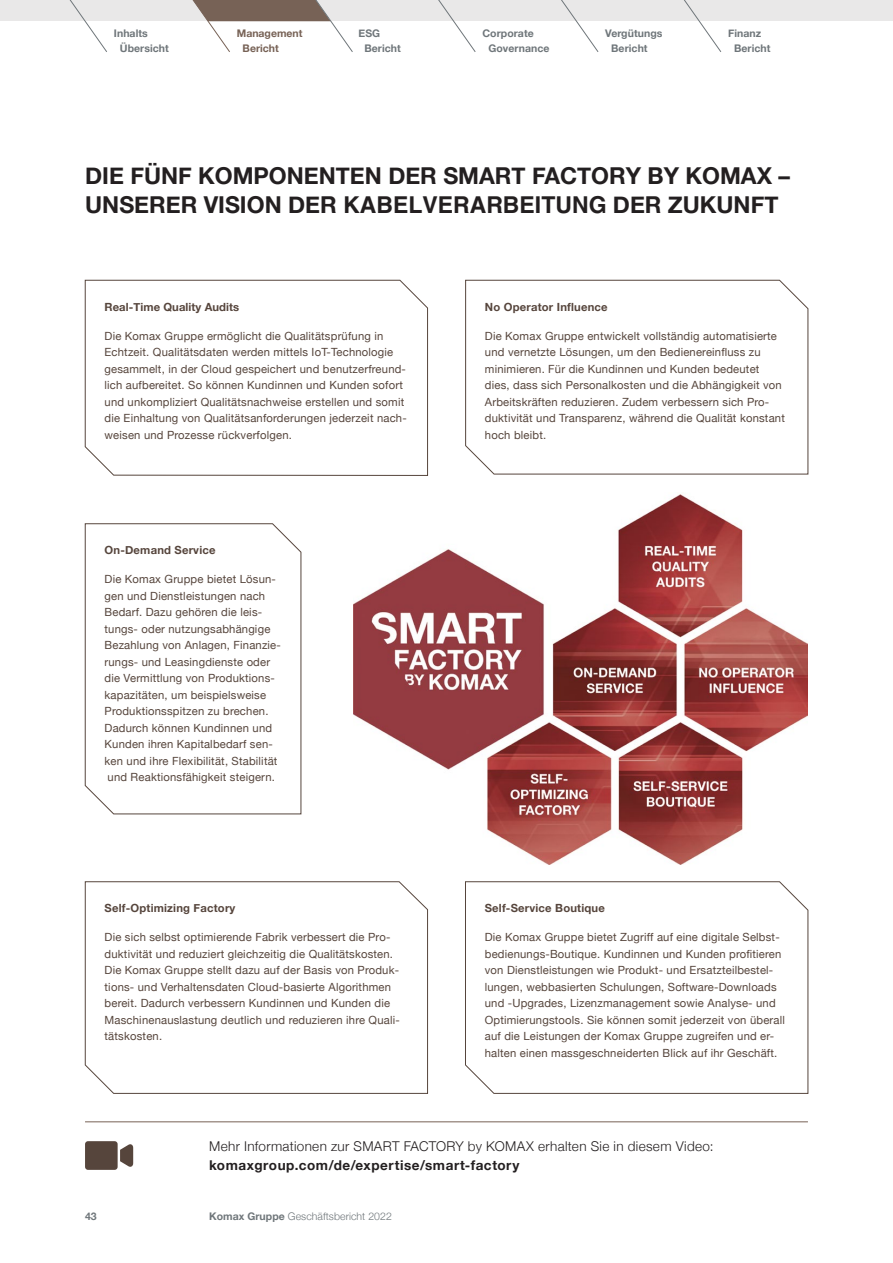
<style>
.page{position:relative;width:893px;height:1263px;background:#fff}
.page>*{position:absolute;margin:0;border:0;box-sizing:border-box;transform-origin:0 0}
.t1{font:700 23.25px/28.7px "Helvetica Neue";color:#231f20}
.t2{font:300 13.5px "Helvetica Neue";letter-spacing:.025em;color:#231f20}
.t3{font:700 13.5px "Helvetica Neue";letter-spacing:.04em;color:#231f20}
.t4{font:11.25px/16.5px "Helvetica Neue";letter-spacing:.015em;color:#56453c}
.t5{font:700 11.25px "Helvetica Neue";letter-spacing:.015em;color:#56453c}
.t6{font:700 10.5px/14.7px "Helvetica Neue";letter-spacing:.005em;color:#6f767a}
.t7{font:300 10.5px "Helvetica Neue";letter-spacing:.005em;color:#6f767a}
.t8{font:700 10.5px/14.7px "Helvetica Neue";color:#776256}
.s1{font-family:"Helvetica LT Pro"}
.s2{font-weight:700}
</style>
<div class="page">
<div style="left:0;top:0;width:893px;height:21px;background:#e9e8e8"></div>
<svg style="left:69px;top:0;width:38px;height:52px"></svg>
<svg style="left:438px;top:0;width:38px;height:52px"></svg>
<svg style="left:561px;top:0;width:38px;height:52px"></svg>
<svg style="left:684px;top:0;width:37px;height:52px"></svg>
<svg style="left:192px;top:0;width:161px;height:52px"></svg>
<svg style="left:85px;top:280px;width:343px;height:196px"></svg>
<svg style="left:85px;top:881px;width:343px;height:213px"></svg>
<svg style="left:465px;top:280px;width:343px;height:194px"></svg>
<svg style="left:465px;top:881px;width:343px;height:213px"></svg>
<svg style="left:85px;top:523px;width:216px;height:291px"></svg>
<img style="left:353px;top:494px;width:455px;height:371px">
<hr style="left:85px;top:1121px;width:723px;height:1px;background:#776256">
<div style="left:85px;top:1141px;width:33px;height:29px;background:#56453c;border-radius:3px"></div>
<svg style="left:120px;top:1144px;width:13px;height:23px"></svg>
<p class="t6" style="left:120px;top:26px;width:51px;text-indent:-6px">Inhalts<br>Übersicht</p>
<p class="t8" style="left:243px;top:26px;width:61px;text-indent:-6px">Management<br>Bericht</p>
<p class="t6" style="left:364px;top:26px;width:38px;text-indent:-6px">ESG<br>Bericht</p>
<p class="t6" style="left:488px;top:26px;width:63px;text-indent:-6px">Corporate<br>Governance</p>
<p class="t6" style="left:611px;top:26px;width:53px;text-indent:-6px">Vergütungs<br>Bericht</p>
<p class="t6" style="left:734px;top:26px;width:38px;text-indent:-6px">Finanz<br>Bericht</p>
<h1 class="t1" style="left:85px;top:161px;width:706px">DIE FÜNF KOMPONENTEN DER SMART FACTORY BY KOMAX –<br>UNSERER VISION DER <span class="s1">KABELVERARBEITUNG</span> DER ZUKUNFT</h1>
<p class="t5" style="left:105px;top:300px;width:136px">Real-Time Quality Audits</p>
<p class="t4" style="left:105px;top:327px;width:304px">Die Komax Gruppe ermöglicht die Qualitätsprüfung in Echtzeit. Qualitätsdaten werden mittels IoT-Technologie gesammelt, in der Cloud gespeichert und benutzerfreund&shy;lich aufbereitet. So können Kundinnen und Kunden sofort und unkompliziert Qualitätsnachweise erstellen und somit die Einhaltung von Qualitätsanforderungen jederzeit nach&shy;weisen und Prozesse rückverfolgen.</p>
<p class="t5" style="left:105px;top:543px;width:112px">On-Demand Service</p>
<p class="t4" style="left:105px;top:571px;width:178px">Die Komax Gruppe bietet Lösun&shy;gen und Dienstleistungen nach<br>Bedarf. Dazu gehören die leis&shy;tungs- oder nutzungsabhängige<br>Bezahlung von Anlagen, Finanzie&shy;rungs- und Leasingdienste oder die Vermittlung von Produktions&shy;kapazitäten, um beispielsweise<br>Produktionsspitzen zu brechen.<br>Dadurch können Kundinnen und<br>Kunden ihren Kapitalbedarf sen&shy;ken und ihre Flexibilität, Stabilität und Reaktionsfähigkeit steigern.</p>
<p class="t5" style="left:105px;top:901px;width:132px">Self-Optimizing Factory</p>
<p class="t4" style="left:105px;top:929px;width:297px">Die sich selbst optimierende Fabrik verbessert die Pro&shy;duktivität und reduziert gleichzeitig die Qualitätskosten.<br>Die Komax Gruppe stellt dazu auf der Basis von Produk&shy;tions- und Verhaltensdaten Cloud-basierte Algorithmen bereit. Dadurch verbessern Kundinnen und Kunden die Maschinenauslastung deutlich und reduzieren ihre Quali&shy;tätskosten.</p>
<p class="t5" style="left:485px;top:300px;width:124px">No Operator Influence</p>
<p class="t4" style="left:485px;top:327px;width:301px">Die Komax Gruppe entwickelt vollständig automatisierte und vernetzte Lösungen, um den Bedienereinfluss zu minimieren. Für die Kundinnen und Kunden bedeutet dies, dass sich Personalkosten und die Abhängigkeit von Arbeitskräften reduzieren. Zudem verbessern sich Pro&shy;duktivität und Transparenz, während die Qualität konstant hoch bleibt.</p>
<p class="t5" style="left:485px;top:901px;width:122px">Self-Service Boutique</p>
<p class="t4" style="left:485px;top:929px;width:302px">Die Komax Gruppe bietet Zugriff auf eine digitale Selbst&shy;bedienungs-Boutique. Kundinnen und Kunden profitieren von Dienstleistungen wie Produkt- und Ersatzteilbestel&shy;lungen, webbasierten Schulungen, Software-Downloads und -Upgrades, Lizenzmanagement sowie Analyse- und Optimierungstools. Sie können somit jederzeit von überall auf die Leistungen der Komax Gruppe zugreifen und er&shy;halten einen massgeschneiderten Blick auf ihr Geschäft.</p>
<p class="t2" style="left:209px;top:1138px;width:506px">Mehr Informationen zur SMART FACTORY by KOMAX erhalten Sie in diesem Video:</p>
<p class="t3" style="left:209px;top:1157px;width:312px">komaxgroup.com/de/expertise/smart-factory</p>
<p class="t6" style="left:85px;top:1209px;width:13px">43</p>
<p class="t7" style="left:209px;top:1210px;width:184px"><span class="s2">Komax Gruppe</span> Geschäftsbericht 2022</p>
</div>
